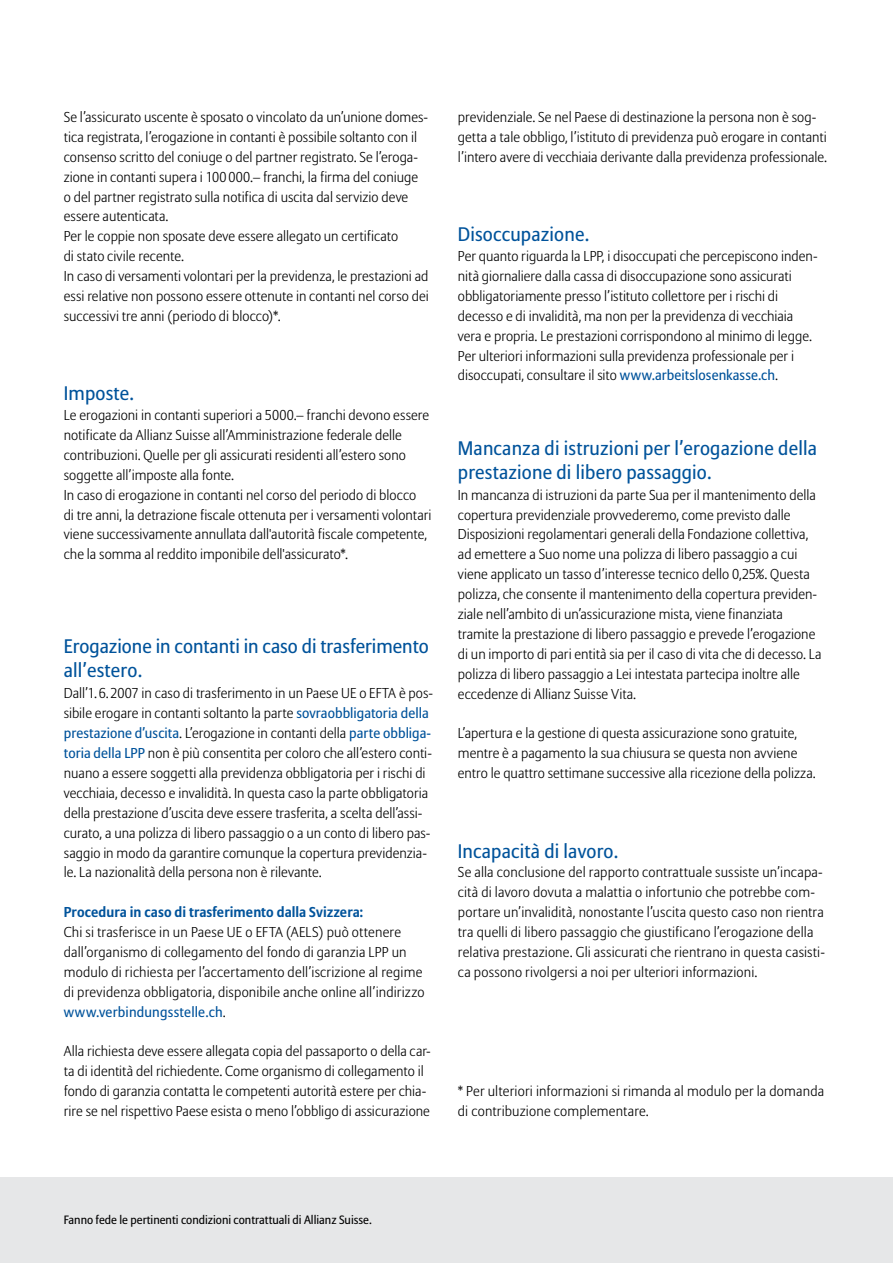
<style>
.page{position:relative;width:893px;height:1263px;background:#fff}
.page>*{position:absolute;margin:0;border:0;box-sizing:border-box;transform-origin:0 0}
.t1{font:19.5px/24px "Allianz Sans";letter-spacing:.01em;color:#00539b}
.t2{font:300 14.25px/20px "Allianz Sans";letter-spacing:.005em;color:#000}
.t3{font:700 14.25px "Allianz Sans";letter-spacing:.01em;color:#00539b}
.t4{font:12px "Allianz Sans";color:#000}
.s1{font-weight:400;color:#00539b}
</style>
<div class="page">
<div style="left:0;top:1178px;width:893px;height:85px;background:#e6e7e8"></div>
<p class="t2" style="left:64px;top:108px;width:367px">Se l’assicurato uscente è sposato o vincolato da un’unione domes&shy;tica registrata, l’erogazione in contanti è possibile soltanto con il consenso scritto del coniuge o del partner registrato. Se l’eroga&shy;zione in contanti supera i 100 000.– franchi, la firma del coniuge<br>o del partner registrato sulla notifica di uscita dal servizio deve essere autenticata.<br>Per le coppie non sposate deve essere allegato un certificato<br>di stato civile recente.<br>In caso di versamenti volontari per la previdenza, le prestazioni ad essi relative non possono essere ottenute in contanti nel corso dei successivi tre anni (periodo di blocco)*.</p>
<h1 class="t1" style="left:64px;top:382px;width:72px">Imposte.</h1>
<p class="t2" style="left:64px;top:406px;width:369px">Le erogazioni in contanti superiori a 5000.– franchi devono essere notificate da Allianz Suisse all’Amministrazione federale delle contribuzioni. Quelle per gli assicurati residenti all’estero sono soggette all’imposte alla fonte.<br>In caso di erogazione in contanti nel corso del periodo di blocco<br>di tre anni, la detrazione fiscale ottenuta per i versamenti volontari viene successivamente annullata dall'autorità fiscale competente, che la somma al reddito imponibile dell'assicurato*.</p>
<h1 class="t1" style="left:64px;top:635px;width:367px">Erogazione in contanti in caso di trasferimento all’estero.</h1>
<p class="t2" style="left:64px;top:684px;width:371px">Dall’1. 6. 2007 in caso di trasferimento in un Paese UE o EFTA è pos&shy;sibile erogare in contanti soltanto la parte <span class="s1">sovraobbligatoria della prestazione d’uscita</span>. L’erogazione in contanti della <span class="s1">parte obbliga&shy;toria della LPP</span> non è più consentita per coloro che all’estero conti&shy;nuano a essere soggetti alla previdenza obbligatoria per i rischi di vecchiaia, decesso e invalidità. In questa caso la parte obbligatoria della prestazione d’uscita deve essere trasferita, a scelta dell’assi&shy;curato, a una polizza di libero passaggio o a un conto di libero pas&shy;saggio in modo da garantire comunque la copertura previdenzia&shy;le. La nazionalità della persona non è rilevante.</p>
<p class="t3" style="left:64px;top:903px;width:301px">Procedura in caso di trasferimento dalla Svizzera:</p>
<p class="t2" style="left:64px;top:923px;width:362px">Chi si trasferisce in un Paese UE o EFTA (AELS) può ottenere dall’organismo di collegamento del fondo di garanzia LPP un modulo di richiesta per l’accertamento dell’iscrizione al regime di previdenza obbligatoria, disponibile anche online all’indirizzo <span class="s1">www.verbindungsstelle.ch</span>.</p>
<p class="t2" style="left:64px;top:1042px;width:369px">Alla richiesta deve essere allegata copia del passaporto o della car&shy;ta di identità del richiedente. Come organismo di collegamento il fondo di garanzia contatta le competenti autorità estere per chia&shy;rire se nel rispettivo Paese esista o meno l’obbligo di assicurazione</p>
<p class="t2" style="left:458px;top:108px;width:371px">previdenziale. Se nel Paese di destinazione la persona non è sog&shy;getta a tale obbligo, l’istituto di previdenza può erogare in contanti l’intero avere di vecchiaia derivante dalla previdenza professionale.</p>
<h1 class="t1" style="left:458px;top:223px;width:133px">Disoccupazione.</h1>
<p class="t2" style="left:458px;top:247px;width:361px">Per quanto riguarda la LPP, i disoccupati che percepiscono inden&shy;nità giornaliere dalla cassa di disoccupazione sono assicurati obbligatoriamente presso l’istituto collettore per i rischi di decesso e di invalidità, ma non per la previdenza di vecchiaia vera e propria. Le prestazioni corrispondono al minimo di legge.<br>Per ulteriori informazioni sulla previdenza professionale per i disoccupati, consultare il sito <span class="s1">www.arbeitslosenkasse.ch</span>.</p>
<h1 class="t1" style="left:458px;top:437px;width:361px">Mancanza di istruzioni per l’erogazione della prestazione di libero passaggio.</h1>
<p class="t2" style="left:458px;top:485px;width:365px">In mancanza di istruzioni da parte Sua per il mantenimento della copertura previdenziale provvederemo, come previsto dalle Disposizioni regolamentari generali della Fondazione collettiva, ad emettere a Suo nome una polizza di libero passaggio a cui viene applicato un tasso d’interesse tecnico dello 0,25%. Questa polizza, che consente il mantenimento della copertura previden&shy;ziale nell’ambito di un’assicurazione mista, viene finanziata tramite la prestazione di libero passaggio e prevede l’erogazione di un importo di pari entità sia per il caso di vita che di decesso. La polizza di libero passaggio a Lei intestata partecipa inoltre alle eccedenze di Allianz Suisse Vita.</p>
<p class="t2" style="left:458px;top:724px;width:359px">L’apertura e la gestione di questa assicurazione sono gratuite, mentre è a pagamento la sua chiusura se questa non avviene entro le quattro settimane successive alla ricezione della polizza.</p>
<h1 class="t1" style="left:458px;top:839px;width:162px">Incapacità di lavoro.</h1>
<p class="t2" style="left:458px;top:863px;width:369px">Se alla conclusione del rapporto contrattuale sussiste un’incapa&shy;cità di lavoro dovuta a malattia o infortunio che potrebbe com&shy;portare un’invalidità, nonostante l’uscita questo caso non rientra tra quelli di libero passaggio che giustificano l’erogazione della relativa prestazione. Gli assicurati che rientrano in questa casisti&shy;ca possono rivolgersi a noi per ulteriori informazioni.</p>
<p class="t2" style="left:458px;top:1082px;width:368px">* Per ulteriori informazioni si rimanda al modulo per la domanda di contribuzione complementare.</p>
<p class="t4" style="left:64px;top:1212px;width:310px">Fanno fede le pertinenti condizioni contrattuali di Allianz Suisse.</p>
</div>
